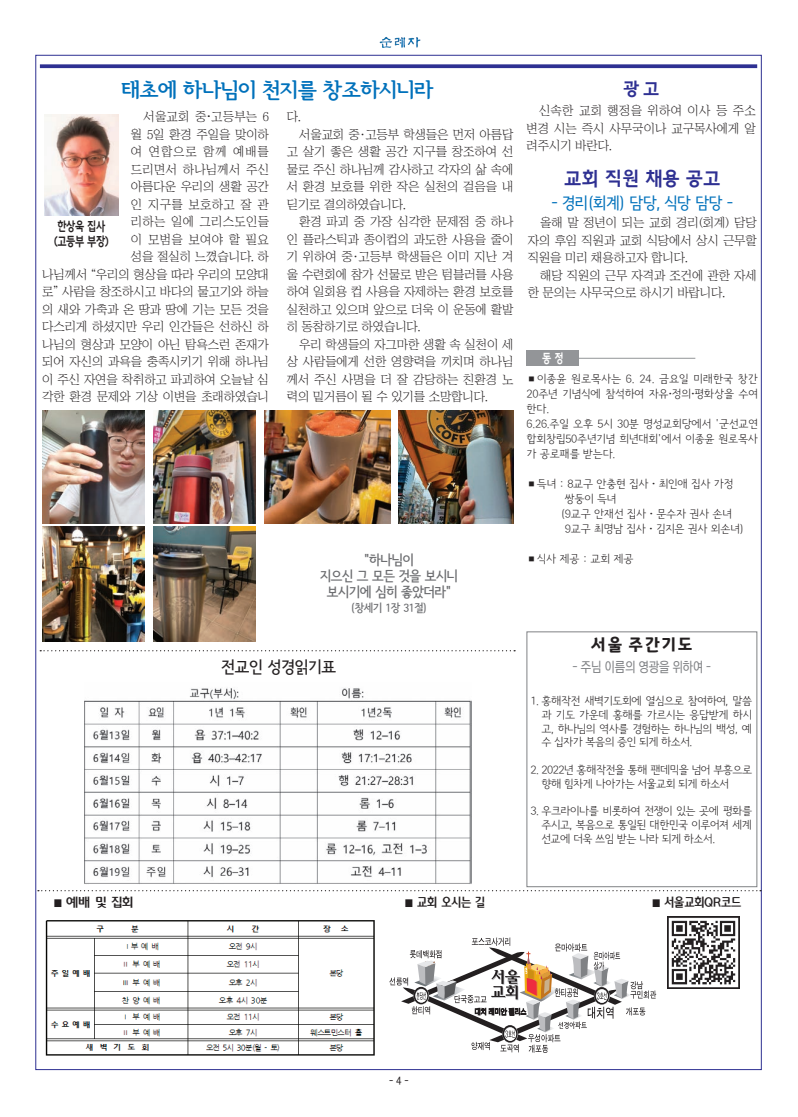
<style>
.page{position:relative;width:798px;height:1117px;background:#fff}
.page>*{position:absolute;margin:0;border:0;box-sizing:border-box;transform-origin:0 0}
.t1{font:21.25px "Seoul Hangang EB";letter-spacing:-.025em;color:#0071bb}
.t2{font:18.75px "Goyang Deogyang B";color:#2e3092}
.t3{font:17.5px "Gyeonggi Title V";letter-spacing:-.01em;color:#231f20;scale:.95 1}
.t4{font:17.5px "Goyang Deogyang B";color:#2e3092}
.t5{font:16.25px "Se N CM";letter-spacing:-.025em;color:#0071bb;scale:1.05 1}
.t6{font:16.25px "Seoul Namsan B";letter-spacing:-.025em;color:#231f20}
.t7{font:15px "LGPC";letter-spacing:-.01em;color:#808285;scale:.95 1}
.t8{font:13.75px "Se N CB";letter-spacing:-.025em;color:#6c6d70;scale:1.05 1}
.t9{font:12.5px/17.5px "Chosunilbo NM";letter-spacing:-.01em;color:#231f20;text-align:justify}
.t10{font:12.5px "LHM";color:#231f20;scale:.9 1}
.t11{font:12.5px "Goyang Deogyang B";letter-spacing:-.025em;color:#231f20;scale:.8 1}
.t12{font:12.5px "LHM";color:#231f20}
.t13{font:12.5px "Goyang Deogyang B";color:#fff;scale:.8 1}
.t14{font:11.25px/13.8px "Seoul Namsan L";letter-spacing:-.04em;color:#231f20;text-align:justify}
.t15{font:11.25px "Se N CB";letter-spacing:-.025em;color:#6c6d70;scale:1.05 1}
.t16{font:11.25px "Se N CM";color:#231f20}
.s1{font-family:"Goyang Deogyang B"}
.s2{color:#fff}
.s3{font-family:"Adobe Myungjo Std";font-weight:500;font-size:10px}
.s4{font-family:"Adobe Myungjo Std";font-weight:500;font-size:10px;color:#fff}
</style>
<div class="page">
<img style="left:382px;top:37px;width:38px;height:11px">
<svg style="left:38px;top:890px;width:722px;height:1px"></svg>
<img style="left:45px;top:920px;width:330px;height:136px">
<img style="left:667px;top:916px;width:72px;height:72px">
<svg style="left:389px;top:937px;width:267px;height:115px"></svg>
<div style="left:526px;top:631px;width:230px;height:255px;border:1px solid #808285"></div>
<svg style="left:40px;top:64px;width:716px;height:4px;background:#40429b"></svg>
<div style="left:526px;top:350px;width:53px;height:15px;background:#939598"></div>
<hr style="left:574px;top:358px;width:121px;height:1px;background:#939598">
<svg style="left:40px;top:650px;width:475px;height:1px"></svg>
<img style="left:84px;top:688px;width:387px;height:195px">
<img style="left:44px;top:114px;width:75px;height:102px">
<img style="left:43px;top:410px;width:102px;height:113px">
<img style="left:42px;top:526px;width:103px;height:115px">
<img style="left:153px;top:410px;width:103px;height:113px">
<img style="left:153px;top:526px;width:103px;height:115px">
<img style="left:264px;top:410px;width:126px;height:113px">
<img style="left:398px;top:410px;width:115px;height:113px">
<p class="t1" style="left:121px;top:79px;width:314px">태초에 하나님이 천지를 창조하시니라</p>
<p class="t9" style="left:42px;top:108px;width:228px;text-align:right">서울교회 중<span class="s1">·</span>고등부는 6<br>월 5일 환경 주일을 맞이하<br>여 연합으로 함께 예배를<br>드리면서 하나님께서 주신<br>아름다운 우리의 생활 공간<br>인 지구를 보호하고 잘 관<br>리하는 일에 그리스도인들<br>이 모범을 보여야 할 필요<br>성을 절실히 느꼈습니다. 하<br>나님께서 “우리의 형상을 따라 우리의 모양대 로” 사람을 창조하시고 바다의 물고기와 하늘 의 새와 가축과 온 땅과 땅에 기는 모든 것을 다스리게 하셨지만 우리 인간들은 선하신 하 나님의 형상과 모양이 아닌 탐욕스런 존재가 되어 자신의 과욕을 충족시키기 위해 하나님 이 주신 자연을 착취하고 파괴하여 오늘날 심 각한 환경 문제와 기상 이변을 초래하였습니</p>
<p class="t9" style="left:287px;top:108px;width:15px">다.</p>
<p class="t9" style="left:287px;top:125px;width:228px;text-indent:12px">서울교회 중·고등부 학생들은 먼저 아름답 고 살기 좋은 생활 공간 지구를 창조하여 선 물로 주신 하나님께 감사하고 각자의 삶 속에 서 환경 보호를 위한 작은 실천의 걸음을 내 딛기로 결의하였습니다.</p>
<p class="t9" style="left:287px;top:213px;width:228px;text-indent:12px">환경 파괴 중 가장 심각한 문제점 중 하나 인 플라스틱과 종이컵의 과도한 사용을 줄이 기 위하여 중·고등부 학생들은 이미 지난 겨 울 수련회에 참가 선물로 받은 텀블러를 사용 하여 일회용 컵 사용을 자제하는 환경 보호를 실천하고 있으며 앞으로 더욱 이 운동에 활발 히 동참하기로 하였습니다.</p>
<p class="t9" style="left:287px;top:335px;width:228px;text-indent:12px">우리 학생들의 자그마한 생활 속 실천이 세 상 사람들에게 선한 영향력을 끼치며 하나님 께서 주신 사명을 더 잘 감당하는 친환경 노 력의 밑거름이 될 수 있기를 소망합니다.</p>
<p class="t11" style="left:57px;top:219px;width:61px">한상욱 집사</p>
<p class="t11" style="left:54px;top:234px;width:70px">(고등부 부장)</p>
<p class="t8" style="left:364px;top:553px;width:49px">"하나님이</p>
<p class="t8" style="left:320px;top:569px;width:133px">지으신 그 모든 것을 보시니</p>
<p class="t8" style="left:327px;top:585px;width:120px">보시기에 심히 좋았더라"</p>
<p class="t15" style="left:351px;top:601px;width:74px">(창세기 1장 31절)</p>
<p class="t6" style="left:221px;top:658px;width:116px">전교인 성경읽기표</p>
<p class="t4" style="left:623px;top:79px;width:38px">광 고</p>
<p class="t9" style="left:526px;top:102px;width:231px;text-indent:12px">신속한 교회 행정을 위하여 이사 등 주소 변경 시는 즉시 사무국이나 교구목사에게 알 려주시기 바란다.</p>
<p class="t2" style="left:564px;top:168px;width:158px">교회 직원 채용 공고</p>
<p class="t9" style="left:527px;top:214px;width:230px;text-indent:12px">올해 말 정년이 되는 교회 경리(회계) 담당 자의 후임 직원과 교회 식당에서 상시 근무할 직원을 미리 채용하고자 합니다.</p>
<p class="t9" style="left:527px;top:266px;width:230px;text-indent:12px">해당 직원의 근무 자격과 조건에 관한 자세 한 문의는 사무국으로 하시기 바랍니다.</p>
<p class="t5" style="left:551px;top:194px;width:175px">- 경리(회계) 담당, 식당 담당 -</p>
<p class="t13" style="left:542px;top:350px;width:28px">동 정</p>
<p class="t14" style="left:526px;top:372px;width:233px;line-height:15px">■이종윤 원로목사는 6. 24. 금요일 미래한국 창간 20주년 기념식에 참석하여 자유<span class="s1">·</span>정의<span class="s1">·</span>평화상을 수여 한다.</p>
<p class="t14" style="left:526px;top:417px;width:233px;line-height:15px">6.26.주일 오후 5시 30분 명성교회당에서 '군선교연 합회창립50주년기념 희년대회'에서 이종윤 원로목사 가 공로패를 받는다.</p>
<p class="t14" style="left:526px;top:477px;width:208px">■득녀 : 8교구 안충현 집사 <span class="s1">·</span> 최인애 집사 가정</p>
<p class="t14" style="left:564px;top:492px;width:54px">쌍둥이 득녀</p>
<p class="t14" style="left:560px;top:507px;width:172px">(9교구 안재선 집사 <span class="s1">·</span> 문수자 권사 손녀</p>
<p class="t14" style="left:560px;top:522px;width:184px"><span class="s2">(</span>9교구 최명남 집사 <span class="s1">·</span> 김지은 권사 외손녀)</p>
<p class="t14" style="left:526px;top:552px;width:108px">■식사 제공 : 교회 제공</p>
<p class="t3" style="left:590px;top:633px;width:110px">서울 주간기도</p>
<p class="t7" style="left:572px;top:658px;width:147px">- 주님 이름의 영광을 위하여 -</p>
<p class="t14" style="left:541px;top:694px;width:212px;text-indent:-11px">1. 홍해작전 새벽기도회에 열심으로 참여하여, 말씀 과 기도 가운데 홍해를 가르시는 응답받게 하시 고, 하나님의 역사를 경험하는 하나님의 백성, 예 수 십자가 복음의 증인 되게 하소서.</p>
<p class="t14" style="left:541px;top:763px;width:212px;text-indent:-11px">2. 2022년 홍해작전을 통해 팬데믹을 넘어 부흥으로 향해 힘차게 나아가는 서울교회 되게 하소서</p>
<p class="t14" style="left:541px;top:804px;width:212px;text-indent:-11px">3. 우크라이나를 비롯하여 전쟁이 있는 곳에 평화를 주시고, 복음으로 통일된 대한민국 이루어져 세계 선교에 더욱 쓰임 받는 나라 되게 하소서.</p>
<p class="t12" style="left:53px;top:895px;width:81px"><span class="s3">■</span> 예배 및 집회</p>
<p class="t10" style="left:404px;top:895px;width:91px"><span class="s3">■</span> 교회 오시는 길</p>
<p class="t10" style="left:651px;top:895px;width:101px"><span class="s4">■</span> 서울교회QR코드</p>
<p class="t16" style="left:389px;top:1075px;width:21px">- 4 -</p>
</div>
